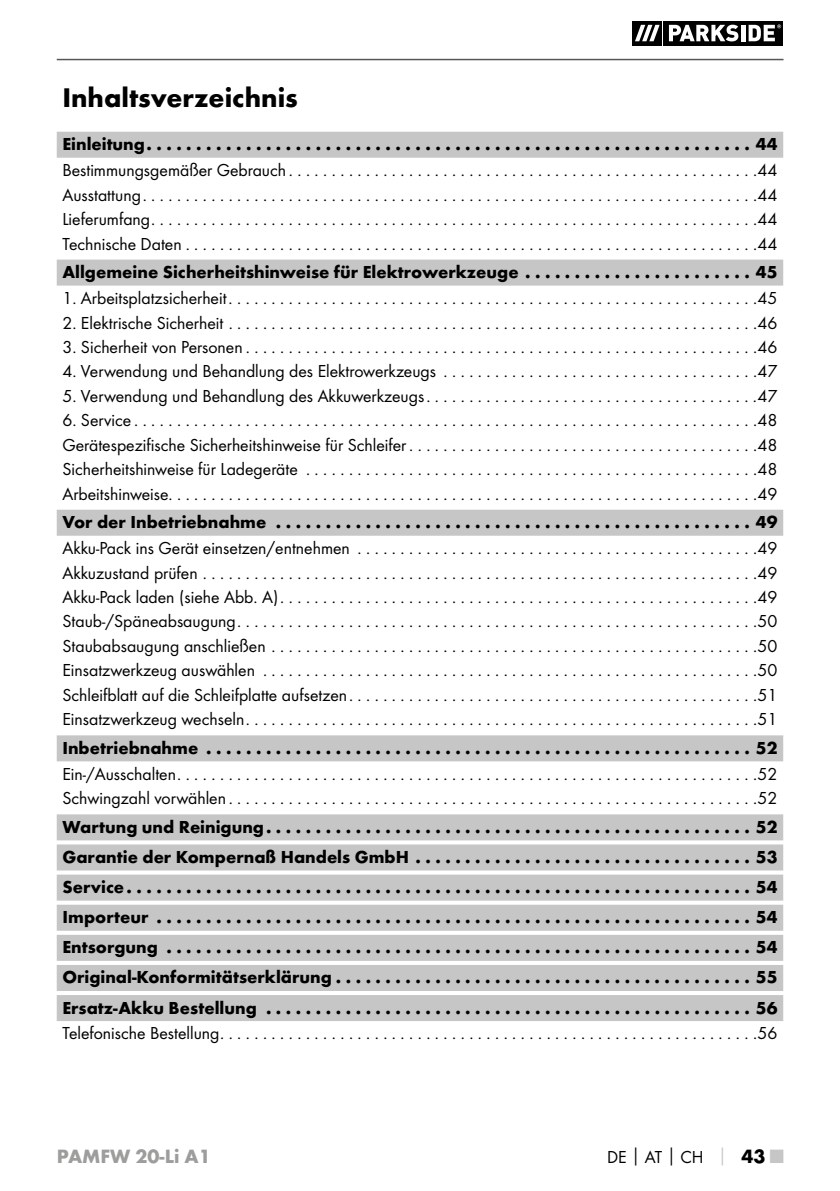
<style>
.page{position:relative;width:840px;height:1191px;background:#fff}
.page>*{position:absolute;margin:0;border:0;box-sizing:border-box;transform-origin:0 0}
.t1{font:700 28px "Futura";color:#000}
.t2{font:700 20px "Futura";color:#9d9d9c}
.t3{font:18px/24.4px "Futura Boo";color:#000;text-align:justify}
.t4{font:700 18px/30px "Futura";color:#000;text-align:justify}
.s1{font-family:"Futura";font-weight:700}
.s2{font-family:"Futura";font-weight:700;color:#c6c6c6}
.s3{font-family:"Futura";font-weight:700;font-size:20px}
.s4{font-family:"Futura";font-weight:700;font-size:20px;color:#c6c6c6}
</style>
<div class="page">
<hr style="left:57px;top:59px;width:726px;height:1px;background:#575756">
<svg style="left:661px;top:21px;width:1px;height:24px"></svg>
<svg style="left:632px;top:21px;width:29px;height:24px"></svg>
<svg style="left:663px;top:21px;width:119px;height:24px"></svg>
<svg style="left:634px;top:25px;width:25px;height:16px"></svg>
<svg style="left:668px;top:25px;width:70px;height:16px"></svg>
<svg style="left:740px;top:25px;width:4px;height:16px"></svg>
<svg style="left:748px;top:24px;width:32px;height:17px"></svg>
<div style="left:57px;top:132px;width:725px;height:26px;background:#c6c6c6"></div>
<div style="left:57px;top:260px;width:725px;height:26px;background:#c6c6c6"></div>
<div style="left:57px;top:510px;width:725px;height:26px;background:#c6c6c6"></div>
<div style="left:57px;top:735px;width:725px;height:26px;background:#c6c6c6"></div>
<div style="left:57px;top:814px;width:725px;height:26px;background:#c6c6c6"></div>
<div style="left:57px;top:844px;width:725px;height:26px;background:#c6c6c6"></div>
<div style="left:57px;top:874px;width:725px;height:26px;background:#c6c6c6"></div>
<div style="left:57px;top:904px;width:725px;height:26px;background:#c6c6c6"></div>
<div style="left:57px;top:934px;width:725px;height:26px;background:#c6c6c6"></div>
<div style="left:57px;top:965px;width:725px;height:26px;background:#c6c6c6"></div>
<div style="left:57px;top:995px;width:725px;height:26px;background:#c6c6c6"></div>
<h1 class="t1" style="left:62px;top:80px;width:237px">Inhaltsverzeichnis</h1>
<p class="t4" style="left:62px;top:129px;width:716px">Einleitung . . . . . . . . . . . . . . . . . . . . . . . . . . . . . . . . . . . . . . . . . . . . . . . . . . . . . . . . . . . . . 44</p>
<p class="t3" style="left:62px;top:158px;width:716px">Bestimmungsgemäßer Gebrauch . . . . . . . . . . . . . . . . . . . . . . . . . . . . . . . . . . . . . . . . . . . . . . . . . . . . . . 44<br>Ausstattung . . . . . . . . . . . . . . . . . . . . . . . . . . . . . . . . . . . . . . . . . . . . . . . . . . . . . . . . . . . . . . . . . . . . . . . 44<br>Lieferumfang . . . . . . . . . . . . . . . . . . . . . . . . . . . . . . . . . . . . . . . . . . . . . . . . . . . . . . . . . . . . . . . . . . . . . . 44<br>Technische Daten . . . . . . . . . . . . . . . . . . . . . . . . . . . . . . . . . . . . . . . . . . . . . . . . . . . . . . . . . . . . . . . . . . 44</p>
<p class="t4" style="left:62px;top:257px;width:716px">Allgemeine Sicherheitshinweise für Elektrowerkzeuge . . . . . . . . . . . . . . . . . . . . . . . 45</p>
<p class="t3" style="left:62px;top:286px;width:716px">1. Arbeitsplatzsicherheit . . . . . . . . . . . . . . . . . . . . . . . . . . . . . . . . . . . . . . . . . . . . . . . . . . . . . . . . . . . . . 45</p>
<p class="t3" style="left:62px;top:310px;width:716px">2. Elektrische Sicherheit . . . . . . . . . . . . . . . . . . . . . . . . . . . . . . . . . . . . . . . . . . . . . . . . . . . . . . . . . . . . . 46</p>
<p class="t3" style="left:62px;top:334px;width:716px">3. Sicherheit von Personen . . . . . . . . . . . . . . . . . . . . . . . . . . . . . . . . . . . . . . . . . . . . . . . . . . . . . . . . . . . 46</p>
<p class="t3" style="left:62px;top:359px;width:716px">4. Verwendung und Behandlung des Elektrowerkzeugs . . . . . . . . . . . . . . . . . . . . . . . . . . . . . . . . . . . . 47</p>
<p class="t3" style="left:62px;top:383px;width:716px">5. Verwendung und Behandlung des Akkuwerkzeugs . . . . . . . . . . . . . . . . . . . . . . . . . . . . . . . . . . . . . . 47</p>
<p class="t3" style="left:62px;top:408px;width:716px">6. Service . . . . . . . . . . . . . . . . . . . . . . . . . . . . . . . . . . . . . . . . . . . . . . . . . . . . . . . . . . . . . . . . . . . . . . . . 48<br>Gerätespezifische Sicherheitshinweise für Schleifer . . . . . . . . . . . . . . . . . . . . . . . . . . . . . . . . . . . . . . . . 48<br>Sicherheitshinweise für Ladegeräte . . . . . . . . . . . . . . . . . . . . . . . . . . . . . . . . . . . . . . . . . . . . . . . . . . . . 48<br>Arbeitshinweise.....................................................................49</p>
<p class="t4" style="left:62px;top:507px;width:716px">Vor der Inbetriebnahme . . . . . . . . . . . . . . . . . . . . . . . . . . . . . . . . . . . . . . . . . . . . . . . . 49</p>
<p class="t3" style="left:62px;top:536px;width:716px">Akku-Pack ins Gerät einsetzen/entnehmen . . . . . . . . . . . . . . . . . . . . . . . . . . . . . . . . . . . . . . . . . . . . . . 49<br>Akkuzustand prüfen . . . . . . . . . . . . . . . . . . . . . . . . . . . . . . . . . . . . . . . . . . . . . . . . . . . . . . . . . . . . . . . . 49<br>Akku-Pack laden (siehe Abb. A) . . . . . . . . . . . . . . . . . . . . . . . . . . . . . . . . . . . . . . . . . . . . . . . . . . . . . . . 49<br>Staub-/Späneabsaugung . . . . . . . . . . . . . . . . . . . . . . . . . . . . . . . . . . . . . . . . . . . . . . . . . . . . . . . . . . . . 50<br>Staubabsaugung anschließen . . . . . . . . . . . . . . . . . . . . . . . . . . . . . . . . . . . . . . . . . . . . . . . . . . . . . . . . 50<br>Einsatzwerkzeug auswählen . . . . . . . . . . . . . . . . . . . . . . . . . . . . . . . . . . . . . . . . . . . . . . . . . . . . . . . . . 50<br>Schleifblatt auf die Schleifplatte aufsetzen . . . . . . . . . . . . . . . . . . . . . . . . . . . . . . . . . . . . . . . . . . . . . . . 51<br>Einsatzwerkzeug wechseln . . . . . . . . . . . . . . . . . . . . . . . . . . . . . . . . . . . . . . . . . . . . . . . . . . . . . . . . . . . 51</p>
<p class="t4" style="left:62px;top:732px;width:716px">Inbetriebnahme . . . . . . . . . . . . . . . . . . . . . . . . . . . . . . . . . . . . . . . . . . . . . . . . . . . . . . . 52</p>
<p class="t3" style="left:62px;top:761px;width:716px">Ein-/Ausschalten . . . . . . . . . . . . . . . . . . . . . . . . . . . . . . . . . . . . . . . . . . . . . . . . . . . . . . . . . . . . . . . . . . . 52<br>Schwingzahl vorwählen . . . . . . . . . . . . . . . . . . . . . . . . . . . . . . . . . . . . . . . . . . . . . . . . . . . . . . . . . . . . . 52</p>
<p class="t4" style="left:62px;top:811px;width:716px">Wartung und Reinigung . . . . . . . . . . . . . . . . . . . . . . . . . . . . . . . . . . . . . . . . . . . . . . . . . 52<br>Garantie der Kompernaß -Handels -GmbH . . . . . . . . . . . . . . . . . . . . . . . . . . . . . . . . . . 53<br>Service . . . . . . . . . . . . . . . . . . . . . . . . . . . . . . . . . . . . . . . . . . . . . . . . . . . . . . . . . . . . . . . 54<br>Importeur . . . . . . . . . . . . . . . . . . . . . . . . . . . . . . . . . . . . . . . . . . . . . . . . . . . . . . . . . . . . 54<br>Entsorgung . . . . . . . . . . . . . . . . . . . . . . . . . . . . . . . . . . . . . . . . . . . . . . . . . . . . . . . . . . . 54<br>Original-Konformitätserklärung . . . . . . . . . . . . . . . . . . . . . . . . . . . . . . . . . . . . . . . . . . 55<br>Ersatz-Akku Bestellung . . . . . . . . . . . . . . . . . . . . . . . . . . . . . . . . . . . . . . . . . . . . . . . . . 56</p>
<p class="t3" style="left:62px;top:1021px;width:716px">Telefonische Bestellung . . . . . . . . . . . . . . . . . . . . . . . . . . . . . . . . . . . . . . . . . . . . . . . . . . . . . . . . . . . . . . 56</p>
<p class="t2" style="left:57px;top:1143px;width:155px">PAMFW 20-Li A1</p>
<p class="t3" style="left:606px;top:1144px;width:178px">DE<span class="s1">│</span>AT<span class="s1">│</span>CH <span class="s2">│</span> <span class="s3">43</span> <span class="s4">■</span></p>
</div>
